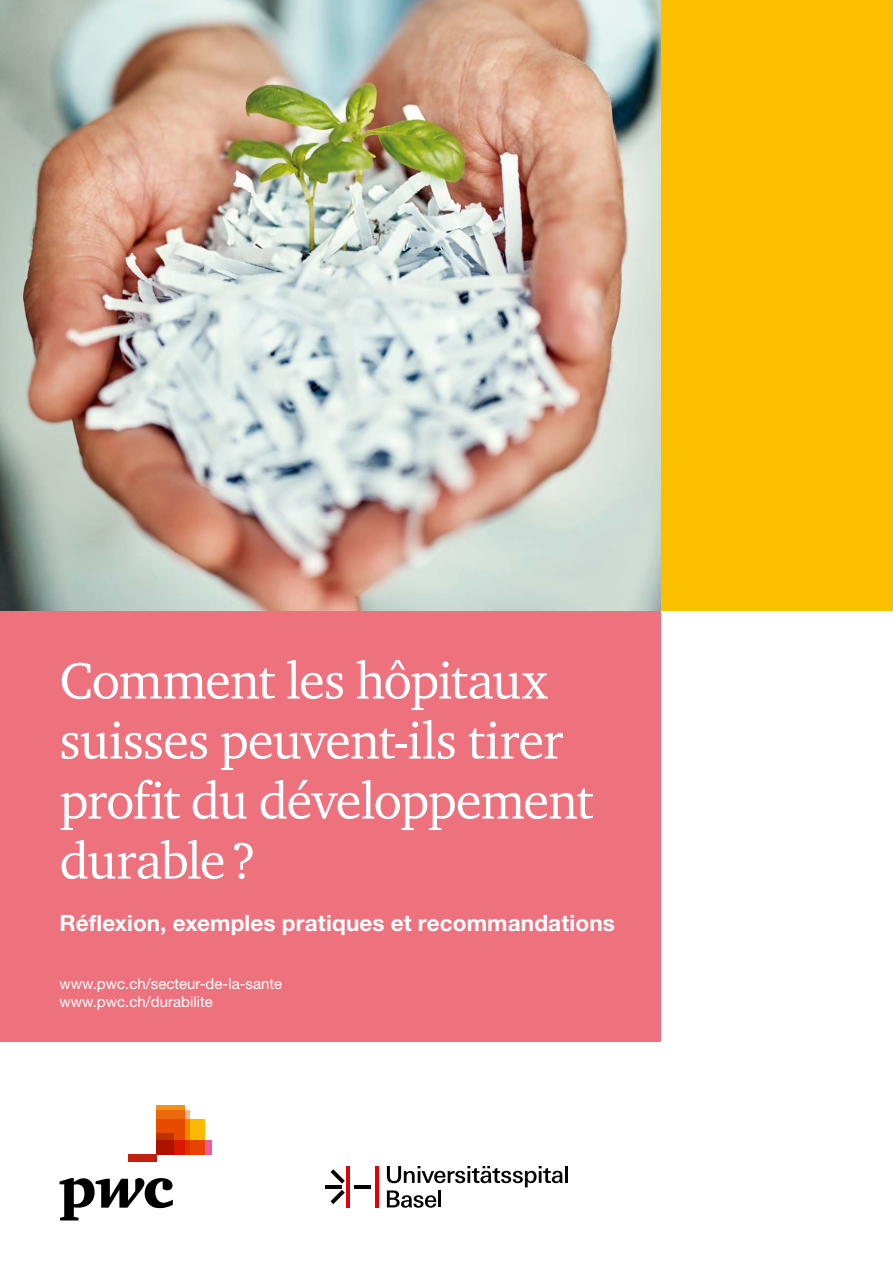
<style>
.page{position:relative;width:893px;height:1263px;background:#fff}
.page>*{position:absolute;margin:0;border:0;box-sizing:border-box;transform-origin:0 0}
.t1{font:52.5px/60px "ITC Charter Com";letter-spacing:-.02em;color:#fff}
.t2{font:700 22.5px "Helvetica Neue LT Std";letter-spacing:.005em;color:#fff}
.t3{font:15px/18px "Helvetica Neue LT Std";color:#fff}
</style>
<div class="page">
<svg style="left:60px;top:1178px;width:113px;height:42px"></svg>
<div style="left:156px;top:1140px;width:56px;height:14px;background:#eb5c98"></div>
<div style="left:156px;top:1110px;width:34px;height:44px;background:#f8b786"></div>
<svg style="left:156px;top:1105px;width:29px;height:14px"></svg>
<svg style="left:156px;top:1119px;width:49px;height:35px"></svg>
<svg style="left:156px;top:1133px;width:18px;height:21px"></svg>
<div style="left:128px;top:1154px;width:28px;height:7px;background:#c12011"></div>
<div style="left:0;top:610px;width:661px;height:432px;background:#ee727e"></div>
<div style="left:661px;top:0;width:232px;height:610px;background:#fcbf00"></div>
<hr style="left:346px;top:1166px;width:4px;height:41px;background:#e3000b">
<hr style="left:375px;top:1166px;width:4px;height:41px;background:#e3000b">
<hr style="left:354px;top:1185px;width:17px;height:4px;background:#000">
<hr style="left:325px;top:1185px;width:16px;height:4px;background:#000">
<svg style="left:330px;top:1169px;width:15px;height:14px"></svg>
<svg style="left:330px;top:1190px;width:15px;height:14px"></svg>
<hr style="left:565px;top:1166px;width:3px;height:17px;background:#000">
<svg style="left:387px;top:1166px;width:176px;height:42px"></svg>
<hr style="left:438px;top:1190px;width:3px;height:17px;background:#000">
<img style="left:0;top:0;width:661px;height:610px">
<p class="t1" style="left:60px;top:650px;width:535px">Comment les hôpitaux suisses peuvent-ils tirer profit du développement durable?</p>
<p class="t2" style="left:60px;top:909px;width:557px">Réflexion, exemples pratiques et recommandations</p>
<p class="t3" style="left:60px;top:974px;width:224px">www.pwc.ch/secteur-de-la-sante www.pwc.ch/durabilite</p>
</div>
